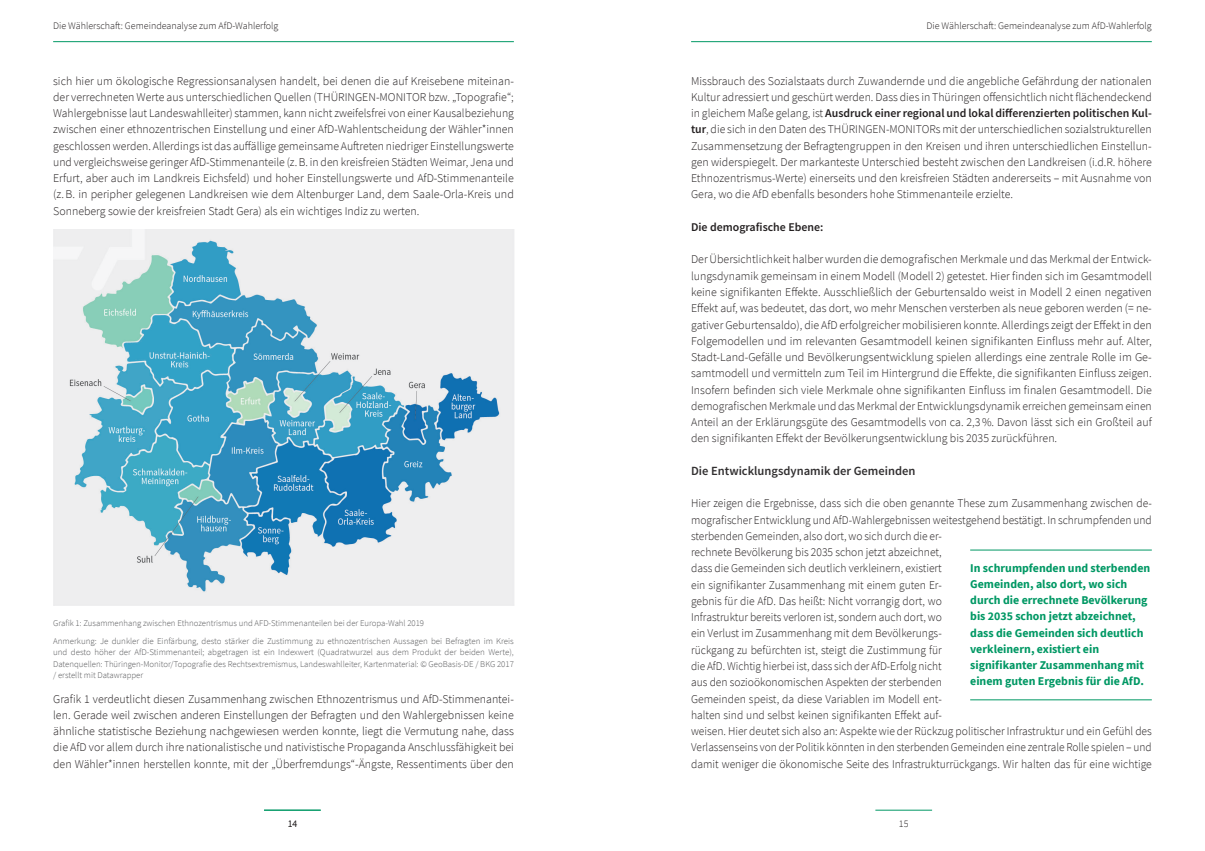
<style>
.page{position:relative;width:1205px;height:851px;background:#fff}
.page>*{position:absolute;margin:0;border:0;box-sizing:border-box;transform-origin:0 0}
.Subheadline_Fließtex{font:600 12.5px "Source Sans Pro";color:#312f30}
.Fließtext{font:300 11.88px/16.2px "Source Sans Pro";color:#231f20;text-align:justify}
.Hervorhebungen{font:700 11.88px/16.2px "Source Sans Pro";color:#009864}
.Fließtext-2{font:600 11.88px "Source Sans Pro";color:#231f20}
.Seitenzahlen{font:300 10px "Source Sans Pro";color:#231f20}
.Bild-_Tabellenunters{font:300 8.75px/11.2px "Source Sans Pro";color:#57585a;text-align:justify}
.s1{font-weight:600}
</style>
<div class="page">
<hr style="left:875px;top:809px;width:57px;height:1px;background:#009864">
<hr style="left:691px;top:41px;width:461px;height:1px;background:#009864">
<hr style="left:53px;top:41px;width:461px;height:1px;background:#009864">
<img style="left:53px;top:229px;width:461px;height:376px">
<hr style="left:264px;top:809px;width:57px;height:1px;background:#009864">
<hr style="left:970px;top:549px;width:182px;height:1px;background:#009864">
<hr style="left:970px;top:699px;width:182px;height:1px;background:#009864">
<p class="Seitenzahlen" style="left:53px;top:19px;width:227px">Die Wählerschaft: Gemeindeanalyse zum AfD-Wahlerfolg</p>
<p class="Seitenzahlen" style="left:926px;top:19px;width:227px">Die Wählerschaft: Gemeindeanalyse zum AfD-Wahlerfolg</p>
<p class="Fließtext" style="left:53px;top:72px;width:462px">sich hier um ökologische Regressionsanalysen handelt, bei denen die auf Kreisebene miteinan&shy;der verrechneten Werte aus unterschiedlichen Quellen (THÜRINGEN-MONITOR bzw. „Topografie“; Wahlergebnisse laut Landeswahlleiter) stammen, kann nicht zweifelsfrei von einer Kausalbeziehung zwischen einer ethnozentrischen Einstellung und einer AfD-Wahlentscheidung der Wähler*innen geschlossen werden. Allerdings ist das auffällige gemeinsame Auftreten niedriger Einstellungswerte und vergleichsweise geringer AfD-Stimmenanteile (z.B. in den kreisfreien Städten Weimar, Jena und Erfurt, aber auch im Landkreis Eichsfeld) und hoher Einstellungswerte und AfD-Stimmenanteile (z.B. in peripher gelegenen Landkreisen wie dem Altenburger Land, dem Saale-Orla-Kreis und Sonneberg sowie der kreisfreien Stadt Gera) als ein wichtiges Indiz zu werten.</p>
<p class="Bild-_Tabellenunters" style="left:53px;top:617px;width:372px">Grafik 1: Zusammenhang zwischen Ethnozentrismus und AFD-Stimmenanteilen bei der Europa-Wahl 2019</p>
<p class="Bild-_Tabellenunters" style="left:53px;top:635px;width:462px">Anmerkung: Je dunkler die Einfärbung, desto stärker die Zustimmung zu ethnozentrischen Aussagen bei Befragten im Kreis und desto höher der AfD-Stimmenanteil; abgetragen ist ein Indexwert (Quadratwurzel aus dem Produkt der beiden Werte), Datenquellen: Thüringen-Monitor/Topografie des Rechtsextremismus, Landeswahlleiter, Kartenmaterial: © GeoBasis-DE / BKG 2017 / erstellt mit Datawrapper</p>
<p class="Fließtext" style="left:53px;top:690px;width:462px">Grafik 1 verdeutlicht diesen Zusammenhang zwischen Ethnozentrismus und AfD-Stimmenantei&shy;len. Gerade weil zwischen anderen Einstellungen der Befragten und den Wahlergebnissen keine ähnliche statistische Beziehung nachgewiesen werden konnte, liegt die Vermutung nahe, dass die AfD vor allem durch ihre nationalistische und nativistische Propaganda Anschlussfähigkeit bei den Wähler*innen herstellen konnte, mit der „Überfremdungs“-Ängste, Ressentiments über den</p>
<p class="Seitenzahlen" style="left:288px;top:817px;width:11px">14</p>
<p class="Fließtext" style="left:691px;top:72px;width:462px">Missbrauch des Sozialstaats durch Zuwandernde und die angebliche Gefährdung der nationalen Kultur adressiert und geschürt werden. Dass dies in Thüringen offensichtlich nicht flächendeckend in gleichem Maße gelang, ist <span class="s1">Ausdruck einer regional und lokal differenzierten politischen Kul&shy;tur</span>, die sich in den Daten des THÜRINGEN-MONITORs mit der unterschiedlichen sozialstrukturellen Zusammensetzung der Befragtengruppen in den Kreisen und ihren unterschiedlichen Einstellun&shy;gen widerspiegelt. Der markanteste Unterschied besteht zwischen den Landkreisen (i.d.R. höhere Ethnozentrismus-Werte) einerseits und den kreisfreien Städten andererseits – mit Ausnahme von Gera, wo die AfD ebenfalls besonders hohe Stimmenanteile erzielte.</p>
<p class="Fließtext-2" style="left:691px;top:219px;width:134px">Die demografische Ebene:</p>
<p class="Fließtext" style="left:691px;top:251px;width:462px">Der Übersichtlichkeit halber wurden die demografischen Merkmale und das Merkmal der Entwick&shy;lungsdynamik gemeinsam in einem Modell (Modell 2) getestet. Hier finden sich im Gesamtmodell keine signifikanten Effekte. Ausschließlich der Geburtensaldo weist in Modell 2 einen negativen Effekt auf, was bedeutet, das dort, wo mehr Menschen versterben als neue geboren werden (= ne&shy;gativer Geburtensaldo), die AfD erfolgreicher mobilisieren konnte. Allerdings zeigt der Effekt in den Folgemodellen und im relevanten Gesamtmodell keinen signifikanten Einfluss mehr auf. Alter, Stadt-Land-Gefälle und Bevölkerungsentwicklung spielen allerdings eine zentrale Rolle im Ge&shy;samtmodell und vermitteln zum Teil im Hintergrund die Effekte, die signifikanten Einfluss zeigen.<br>Insofern befinden sich viele Merkmale ohne signifikanten Einfluss im finalen Gesamtmodell. Die demografischen Merkmale und das Merkmal der Entwicklungsdynamik erreichen gemeinsam einen Anteil an der Erklärungsgüte des Gesamtmodells von ca. 2,3%. Davon lässt sich ein Großteil auf den signifikanten Effekt der Bevölkerungsentwicklung bis 2035 zurückführen.</p>
<p class="Subheadline_Fließtex" style="left:691px;top:462px;width:226px">Die Entwicklungsdynamik der Gemeinden</p>
<p class="Fließtext" style="left:691px;top:495px;width:462px;text-align:left">Hier zeigen die Ergebnisse, dass sich die oben genannte These zum Zusammenhang zwischen de&shy;mografischer Entwicklung und AfD-Wahlergebnissen weitestgehend bestätigt. In schrumpfenden und sterbenden Gemeinden, also dort, wo sich durch die er-<br>rechnete Bevölkerung bis 2035 schon jetzt abzeichnet,<br>dass die Gemeinden sich deutlich verkleinern, existiert<br>ein signifikanter Zusammenhang mit einem guten Er-<br>gebnis für die AfD. Das heißt: Nicht vorrangig dort, wo<br>Infrastruktur bereits verloren ist, sondern auch dort, wo<br>ein Verlust im Zusammenhang mit dem Bevölkerungs-<br>rückgang zu befürchten ist, steigt die Zustimmung für<br>die AfD. Wichtig hierbei ist, dass sich der AfD-Erfolg nicht<br>aus den sozioökonomischen Aspekten der sterbenden<br>Gemeinden speist, da diese Variablen im Modell ent-<br>halten sind und selbst keinen signifikanten Effekt auf-<br>weisen. Hier deutet sich also an: Aspekte wie der Rückzug politischer Infrastruktur und ein Gefühl des Verlassenseins von der Politik könnten in den sterbenden Gemeinden eine zentrale Rolle spielen – und damit weniger die ökonomische Seite des Infrastrukturrückgangs. Wir halten das für eine wichtige</p>
<p class="Hervorhebungen" style="left:970px;top:559px;width:182px">In schrumpfenden und sterbenden<br>Gemeinden, also dort, wo sich durch die errechnete Bevölkerung bis 2035 schon jetzt abzeichnet, dass die Gemeinden sich deutlich verkleinern, existiert ein signifikanter Zusammenhang mit einem guten Ergebnis für die AfD.</p>
<p class="Seitenzahlen" style="left:899px;top:817px;width:11px">15</p>
</div>
